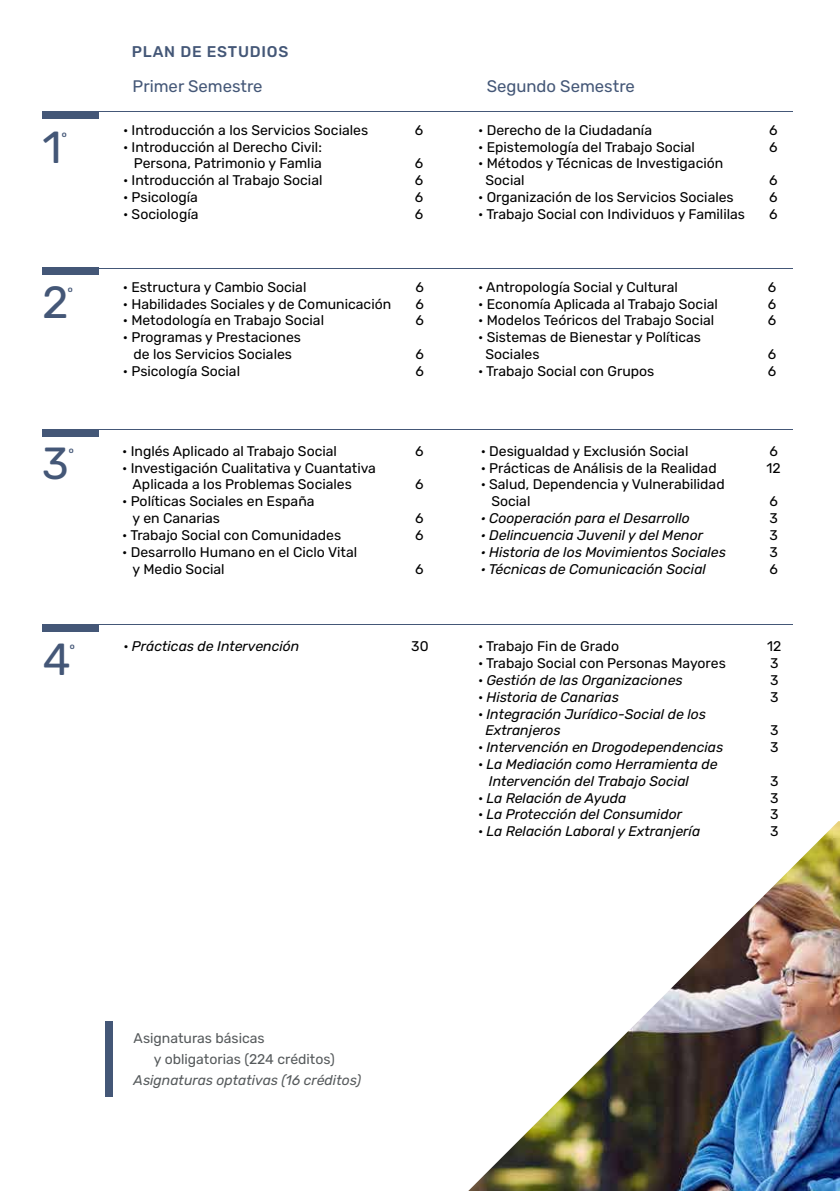
<style>
.page{position:relative;width:840px;height:1191px;background:#fff}
.page>*{position:absolute;margin:0;border:0;box-sizing:border-box;transform-origin:0 0}
.t1{font:44.8px "Rubik";color:#445777}
.t2{font:16.8px "Rubik";color:#445777}
.t3{font:500 15.6px "Rubik";letter-spacing:.05em;color:#445777}
.t4{font:14px/16.8px "Rubik";color:#000}
.t5{font:italic 14px/16.8px "Rubik";color:#000}
.t6{font:14px/20.8px "Rubik";color:#565a5c}
.t7{font:italic 14px "Rubik";color:#565a5c}
.t8{font:500 8.4px "Rubik";color:#445777}
.s1{font-style:normal}
</style>
<div class="page">
<img style="left:468px;top:821px;width:371px;height:370px">
<div style="left:105px;top:1022px;width:7px;height:75px;background:#445777"></div>
<div style="left:42px;top:624px;width:57px;height:7px;background:#445777"></div>
<div style="left:42px;top:111px;width:57px;height:8px;background:#445777"></div>
<hr style="left:99px;top:112px;width:693px;height:1px;background:#445777">
<div style="left:42px;top:267px;width:57px;height:7px;background:#445777"></div>
<div style="left:42px;top:429px;width:57px;height:8px;background:#445777"></div>
<hr style="left:99px;top:268px;width:693px;height:1px;background:#445777">
<hr style="left:99px;top:429px;width:693px;height:1px;background:#445777">
<hr style="left:99px;top:624px;width:693px;height:1px;background:#445777">
<p class="t3" style="left:132px;top:43px;width:158px">PLAN DE ESTUDIOS</p>
<p class="t2" style="left:132px;top:77px;width:131px">Primer Semestre</p>
<p class="t2" style="left:486px;top:77px;width:150px">Segundo Semestre</p>
<h1 class="t1" style="left:43px;top:122px;width:21px">1</h1>
<p class="t8" style="left:62px;top:129px;width:6px">o</p>
<p class="t4" style="left:123px;top:122px;width:246px">· Introducción a los Servicios Sociales</p>
<p class="t4" style="left:123px;top:139px;width:200px">· Introducción al Derecho Civil:</p>
<p class="t4" style="left:134px;top:155px;width:189px">Persona, Patrimonio y Famlia</p>
<p class="t4" style="left:123px;top:172px;width:200px">· Introducción al Trabajo Social</p>
<p class="t4" style="left:123px;top:189px;width:76px">· Psicología</p>
<p class="t4" style="left:123px;top:206px;width:76px">· Sociología</p>
<p class="t4" style="left:414px;top:122px;width:10px">6</p>
<p class="t4" style="left:414px;top:155px;width:10px;text-align:justify">6<br>6<br>6<br>6</p>
<p class="t4" style="left:478px;top:122px;width:175px">· Derecho de la Ciudadanía</p>
<p class="t4" style="left:478px;top:139px;width:218px">· Epistemología del Trabajo Social</p>
<p class="t4" style="left:478px;top:155px;width:246px">· Métodos y Técnicas de Investigación</p>
<p class="t4" style="left:485px;top:172px;width:40px">Social</p>
<p class="t4" style="left:478px;top:189px;width:256px">· Organización de los Servicios Sociales</p>
<p class="t4" style="left:478px;top:206px;width:268px">· Trabajo Social con Individuos y Famililas</p>
<p class="t4" style="left:768px;top:122px;width:10px">6<br>6</p>
<p class="t4" style="left:768px;top:172px;width:10px;text-align:justify">6<br>6<br>6</p>
<h1 class="t1" style="left:42px;top:277px;width:28px">2</h1>
<p class="t8" style="left:68px;top:284px;width:6px">o</p>
<p class="t4" style="left:123px;top:279px;width:184px">· Estructura y Cambio Social</p>
<p class="t4" style="left:123px;top:296px;width:269px">· Habilidades Sociales y de Comunicación</p>
<p class="t4" style="left:123px;top:312px;width:202px">· Metodología en Trabajo Social</p>
<p class="t4" style="left:123px;top:329px;width:179px">· Programas y Prestaciones</p>
<p class="t4" style="left:133px;top:346px;width:160px">de los Servicios Sociales</p>
<p class="t4" style="left:123px;top:363px;width:118px">· Psicología Social</p>
<p class="t4" style="left:415px;top:279px;width:10px;text-align:justify">6<br>6<br>6</p>
<p class="t4" style="left:415px;top:346px;width:10px">6<br>6</p>
<p class="t4" style="left:478px;top:279px;width:201px">· Antropología Social y Cultural</p>
<p class="t4" style="left:478px;top:296px;width:241px">· Economía Aplicada al Trabajo Social</p>
<p class="t4" style="left:478px;top:312px;width:237px">· Modelos Teóricos del Trabajo Social</p>
<p class="t4" style="left:478px;top:329px;width:224px">· Sistemas de Bienestar y Políticas</p>
<p class="t4" style="left:485px;top:346px;width:55px">Sociales</p>
<p class="t4" style="left:478px;top:363px;width:177px">· Trabajo Social con Grupos</p>
<p class="t4" style="left:767px;top:279px;width:10px;text-align:justify">6<br>6<br>6</p>
<p class="t4" style="left:767px;top:346px;width:10px">6<br>6</p>
<h1 class="t1" style="left:42px;top:438px;width:28px">3</h1>
<p class="t8" style="left:69px;top:445px;width:6px">o</p>
<p class="t4" style="left:123px;top:443px;width:216px">· Inglés Aplicado al Trabajo Social</p>
<p class="t4" style="left:123px;top:460px;width:255px">· Investigación Cualitativa y Cuantativa</p>
<p class="t4" style="left:132px;top:476px;width:221px">Aplicada a los Problemas Sociales</p>
<p class="t4" style="left:123px;top:493px;width:193px">· Políticas Sociales en España</p>
<p class="t4" style="left:132px;top:510px;width:89px">y en Canarias</p>
<p class="t4" style="left:123px;top:527px;width:220px">· Trabajo Social con Comunidades</p>
<p class="t4" style="left:123px;top:544px;width:236px">· Desarrollo Humano en el Ciclo Vital</p>
<p class="t4" style="left:132px;top:560px;width:93px">y Medio Social</p>
<p class="t4" style="left:415px;top:443px;width:10px">6</p>
<p class="t4" style="left:415px;top:476px;width:10px">6</p>
<p class="t4" style="left:415px;top:510px;width:10px">6<br>6</p>
<p class="t4" style="left:415px;top:560px;width:10px">6</p>
<p class="t4" style="left:481px;top:443px;width:209px">· Desigualdad y Exclusión Social</p>
<p class="t4" style="left:481px;top:460px;width:237px">· Prácticas de Análisis de la Realidad</p>
<p class="t4" style="left:481px;top:476px;width:245px">· Salud, Dependencia y Vulnerabilidad</p>
<p class="t4" style="left:491px;top:493px;width:40px">Social</p>
<p class="t5" style="left:481px;top:510px;width:246px">· Cooperación para el Desarrollo<br>· Delincuencia Juvenil y del Menor<br>· Historia de los Movimientos Sociales · Técnicas de Comunicación Social</p>
<p class="t4" style="left:766px;top:443px;width:16px">6<br>12</p>
<p class="t4" style="left:769px;top:493px;width:10px;text-align:justify">6<br>3<br>3<br>3<br>6</p>
<h1 class="t1" style="left:43px;top:634px;width:29px">4</h1>
<p class="t8" style="left:70px;top:641px;width:6px">o</p>
<p class="t5" style="left:124px;top:638px;width:177px"><span class="s1">·</span> Prácticas de Intervención</p>
<p class="t4" style="left:411px;top:638px;width:19px">30</p>
<p class="t4" style="left:478px;top:638px;width:142px">· Trabajo Fin de Grado</p>
<p class="t4" style="left:478px;top:655px;width:249px">· Trabajo Social con Personas Mayores</p>
<p class="t5" style="left:478px;top:672px;width:206px"><span class="s1">·</span> Gestión de las Organizaciones</p>
<p class="t5" style="left:478px;top:689px;width:142px"><span class="s1">·</span> Historia de Canarias</p>
<p class="t5" style="left:478px;top:706px;width:229px"><span class="s1">·</span> Integración Jurídico-Social de los</p>
<p class="t5" style="left:485px;top:722px;width:77px">Extranjeros</p>
<p class="t5" style="left:478px;top:739px;width:246px"><span class="s1">·</span> Intervención en Drogodependencias</p>
<p class="t5" style="left:478px;top:756px;width:240px"><span class="s1">·</span> La Mediación como Herramienta de</p>
<p class="t5" style="left:488px;top:773px;width:201px">Intervención del Trabajo Social</p>
<p class="t5" style="left:478px;top:790px;width:149px"><span class="s1">·</span> La Relación de Ayuda</p>
<p class="t5" style="left:478px;top:806px;width:205px"><span class="s1">·</span> La Protección del Consumidor</p>
<p class="t5" style="left:478px;top:823px;width:223px"><span class="s1">·</span> La Relación Laboral y Extranjería</p>
<p class="t4" style="left:766px;top:638px;width:16px">12<br>3<br>3<br>3</p>
<p class="t4" style="left:769px;top:722px;width:10px">3<br>3</p>
<p class="t4" style="left:769px;top:773px;width:10px;text-align:justify">3<br>3<br>3<br>3</p>
<p class="t6" style="left:154px;top:1028px;width:182px;text-indent:-20px">Asignaturas básicas<br>y obligatorias (224 créditos)</p>
<p class="t7" style="left:134px;top:1072px;width:229px">Asignaturas optativas (16 créditos)</p>
</div>
